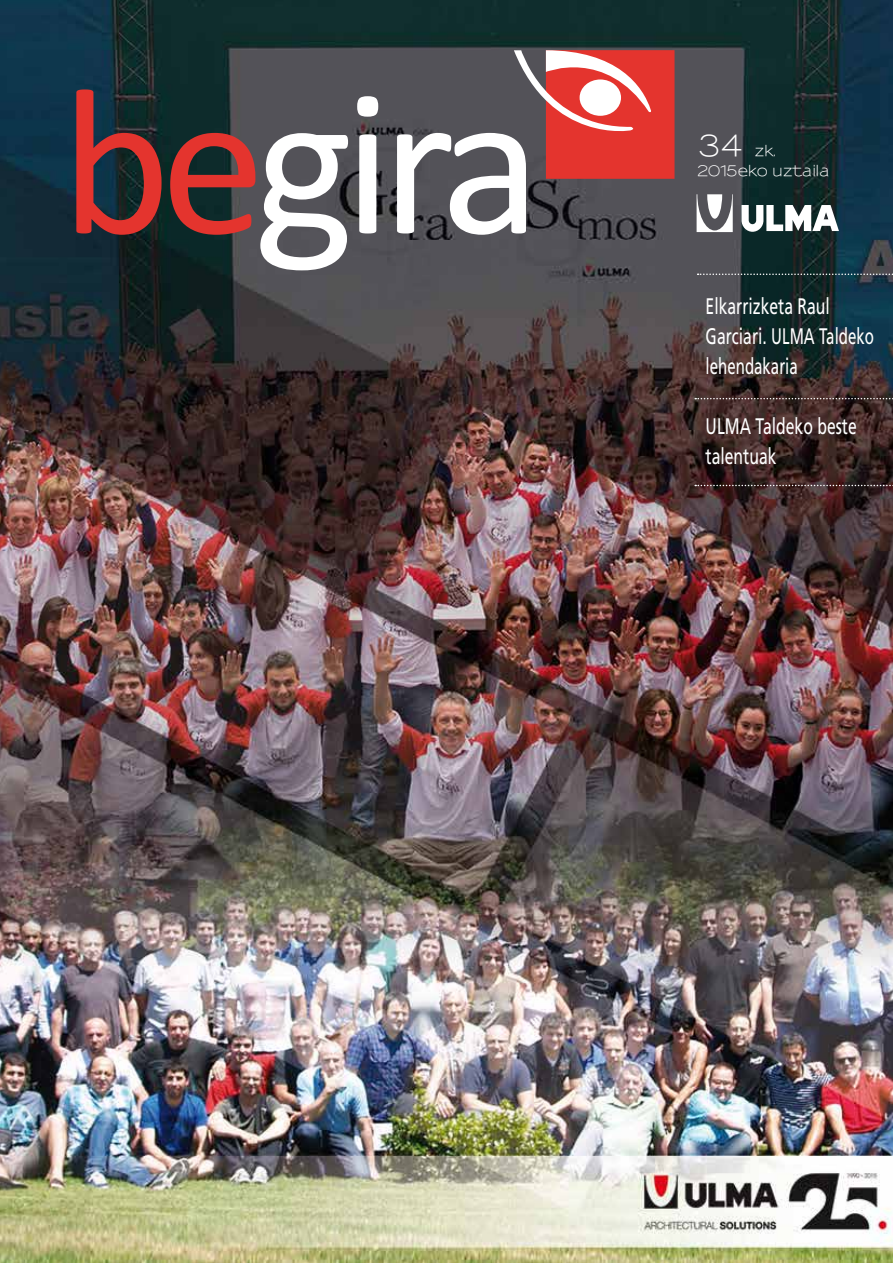
<style>
.page{position:relative;width:893px;height:1263px;background:#fff}
.page>*{position:absolute;margin:0;border:0;box-sizing:border-box;transform-origin:0 0}
.t1{font:22.5px/30px "Frutiger LT Std";color:#fff;scale:.7 1}
.t2{font:600 15px "Sansumi";letter-spacing:-.02em;color:#fff}
.t3{font:600 15px "Sansumi";color:#fff}
.s1{font-size:30px}
</style>
<div class="page">
<img style="left:0;top:0;width:893px;height:1263px">
<svg style="left:76px;top:89px;width:86px;height:146px;background:#6b2f31"></svg>
<svg style="left:170px;top:133px;width:178px;height:137px"></svg>
<svg style="left:357px;top:96px;width:21px;height:137px"></svg>
<div style="left:547px;top:51px;width:126px;height:127px;background:#e4342e"></div>
<div style="left:546px;top:50px;width:128px;height:129px;border:2px solid #e4342e"></div>
<svg style="left:397px;top:49px;width:255px;height:186px"></svg>
<svg style="left:697px;top:194px;width:36px;height:38px"></svg>
<svg style="left:741px;top:205px;width:98px;height:27px"></svg>
<svg style="left:698px;top:274px;width:195px;height:1px"></svg>
<svg style="left:695px;top:398px;width:198px;height:1px"></svg>
<svg style="left:695px;top:485px;width:198px;height:1px"></svg>
<p class="t3" style="left:696px;top:142px;width:83px"><span class="s1">34</span> zk.</p>
<p class="t2" style="left:696px;top:163px;width:134px">2015eko uztaila</p>
<p class="t1" style="left:706px;top:291px;width:242px">Elkarrizketa Raul<br>Garciari. ULMA Taldeko lehendakaria</p>
<p class="t1" style="left:706px;top:411px;width:217px">ULMA Taldeko beste talentuak</p>
</div>
